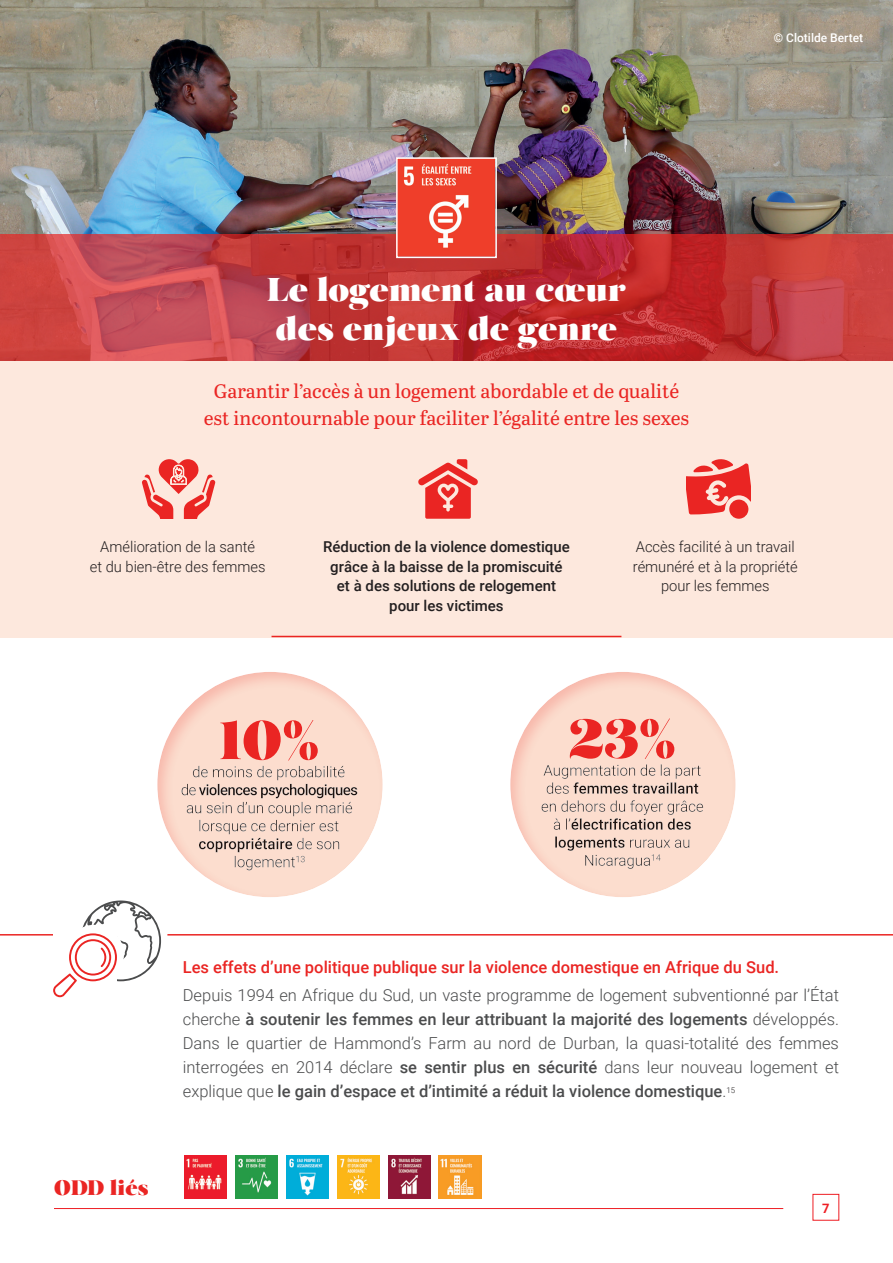
<style>
.page{position:relative;width:893px;height:1263px;background:#fff}
.page>*{position:absolute;margin:0;border:0;box-sizing:border-box;transform-origin:0 0}
.t1{font:54px "Salome";color:#ea2523}
.t2{font:33px/39px "Salome";color:#fff}
.t3{font:21px "Salome";color:#ea2523}
.t4{font:19.5px/27px "Abril Text";color:#ea2523;text-align:center}
.t5{font:300 16.5px/24px "Roboto";color:#4b4c4d;text-align:justify}
.t6{font:500 16.5px "Roboto";color:#ea2523}
.t7{font:500 15px/19.5px "Roboto";color:#231f20;text-align:center}
.t8{font:300 15px/19.5px "Roboto";color:#231f20;text-align:center}
.t9{font:700 12.9px "Roboto";color:#ee1d23}
.t10{font:500 12px "Roboto";color:#fff}
.s1{font-weight:500}
</style>
<div class="page">
<img style="left:0;top:0;width:893px;height:234px">
<svg style="left:0;top:234px;width:893px;height:127px;background:#c2393c"></svg>
<div style="left:0;top:361px;width:893px;height:277px;background:#fde8dd"></div>
<hr style="left:0;top:934px;width:893px;height:1px;background:#ea2523">
<hr style="left:272px;top:636px;width:349px;height:1px;background:#ea2523">
<svg style="left:418px;top:459px;width:60px;height:60px"></svg>
<svg style="left:729px;top:500px;width:19px;height:19px"></svg>
<svg style="left:687px;top:459px;width:64px;height:55px"></svg>
<svg style="left:142px;top:459px;width:73px;height:60px"></svg>
<hr style="left:54px;top:1208px;width:729px;height:1px;background:#ee1d23">
<div style="left:74px;top:888px;width:93px;height:93px;background:#fff;border-radius:50%"></div>
<svg style="left:53px;top:900px;width:108px;height:97px"></svg>
<img style="left:439px;top:1156px;width:42px;height:42px">
<img style="left:388px;top:1156px;width:43px;height:42px">
<img style="left:337px;top:1156px;width:43px;height:42px">
<img style="left:286px;top:1156px;width:43px;height:42px">
<img style="left:235px;top:1156px;width:43px;height:42px">
<img style="left:184px;top:1156px;width:43px;height:42px">
<img style="left:399px;top:160px;width:95px;height:95px">
<div style="left:396px;top:157px;width:101px;height:101px;border:2px solid #fff"></div>
<div style="left:156px;top:671px;width:244px;height:228px;background:#ea2523;opacity:.2"></div>
<div style="left:510px;top:670px;width:247px;height:230px;background:#ea2523;opacity:.2"></div>
<p class="t10" style="left:774px;top:30px;width:91px">© Clotilde Bertet</p>
<h2 class="t2" style="left:267px;top:270px;width:361px">Le logement au cœur des enjeux de genre</h2>
<p class="t4" style="left:204px;top:377px;width:487px">Garantir l’accès à un logement abordable et de qualité est incontournable pour faciliter l’égalité entre les sexes</p>
<p class="t8" style="left:90px;top:536px;width:177px">Amélioration de la santé<br>et du bien-être des femmes</p>
<p class="t7" style="left:323px;top:536px;width:248px">Réduction de la violence domestique grâce à la baisse de la promiscuité et à des solutions de relogement pour les victimes</p>
<p class="t8" style="left:633px;top:536px;width:166px">Accès facilité à un travail rémunéré et à la propriété pour les femmes</p>
<h1 class="t1" style="left:219px;top:704px;width:102px">10%</h1>
<h1 class="t1" style="left:569px;top:703px;width:109px">23%</h1>
<p class="t3" style="left:54px;top:1174px;width:96px">ODD liés</p>
<p class="t6" style="left:183px;top:956px;width:598px">Les effets d’une politique publique sur la violence domestique en Afrique du Sud.</p>
<p class="t5" style="left:183px;top:983px;width:658px">Depuis 1994 en Afrique du Sud, un vaste programme de logement subventionné par l’État cherche <span class="s1">à soutenir les femmes en leur attribuant la majorité des logements</span> développés.<br>Dans le quartier de Hammond’s Farm au nord de Durban, la quasi-totalité des femmes interrogées en 2014 déclare <span class="s1">se sentir plus en sécurité</span> dans leur nouveau logement et explique que <span class="s1">le gain d’espace et d’intimité a réduit la violence domestique</span>.<sup>15</sup></p>
<p class="t9" style="left:822px;top:1199px;width:9px">7</p>
</div>
